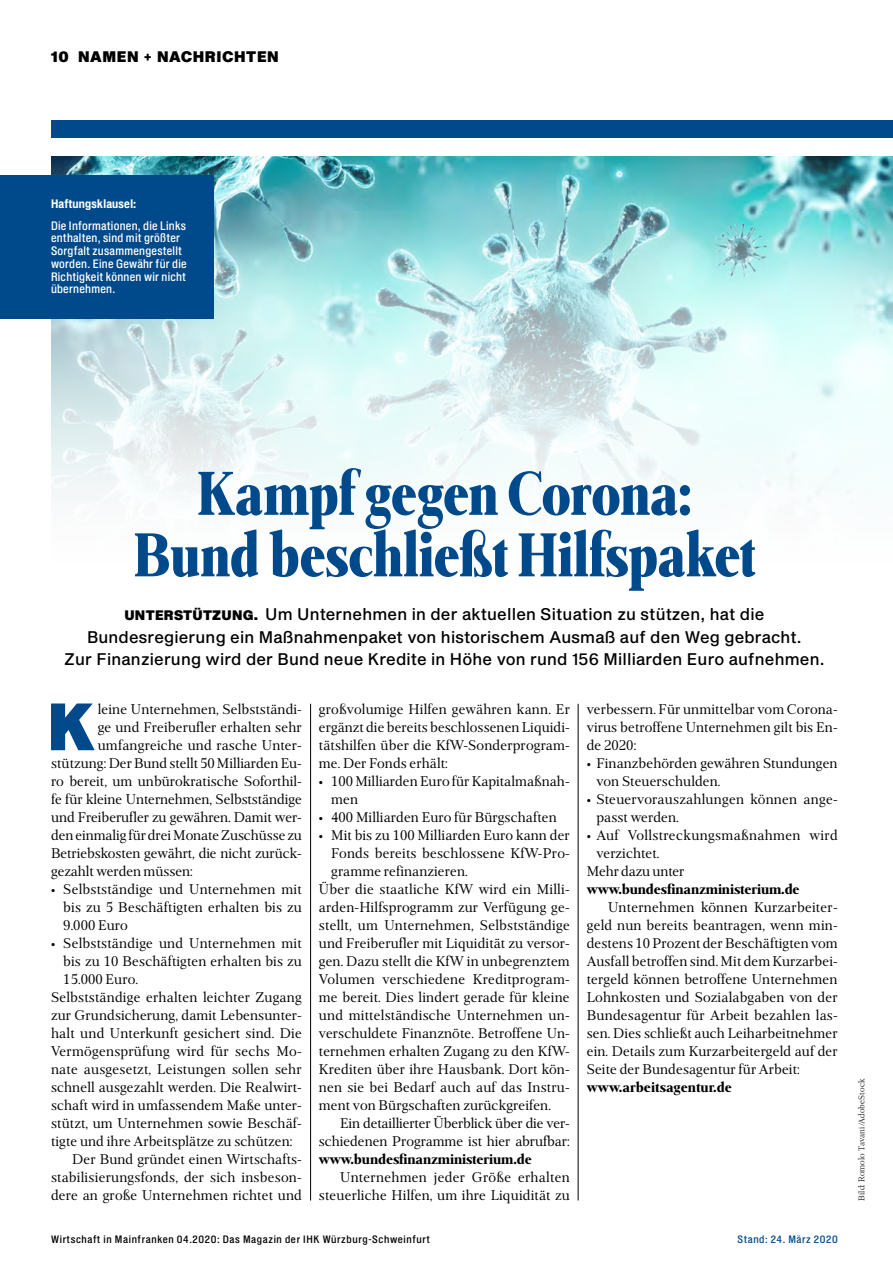
<style>
.page{position:relative;width:893px;height:1263px;background:#fff}
.page>*{position:absolute;margin:0;border:0;box-sizing:border-box;transform-origin:0 0}
.t1{font:800 66px/61.5px "Frontis Condensed";letter-spacing:-.01em;color:#00498a;text-align:center;scale:.96 1}
.t2{font:65.4px "Shapiro Pro 96 Super";color:#00498a}
.t3{font:16.5px/22.5px "Shapiro Pro 54 Middle";letter-spacing:.01em;color:#000;text-align:center}
.t4{font:15px/18px "Frontis";letter-spacing:.005em;color:#000;text-align:justify}
.t5{font:800 15px "Frontis";letter-spacing:-.01em;color:#000}
.t6{font:15px "Shapiro Pro 96 Super";letter-spacing:.04em;color:#000}
.t7{font:12px/12.8px "Shapiro Pro 52 Middle";letter-spacing:.02em;color:#fff}
.t8{font:800 12px "Shapiro Pro 72";letter-spacing:.02em;color:#fff}
.t9{font:10.5px "Shapiro Pro 52 Middle";letter-spacing:.06em;color:#000}
.t10{font:10.5px "Shapiro Pro 52 Middle";letter-spacing:.06em;color:#00498a}
.t11{font:300 9px "Frontis";letter-spacing:.02em;color:#000}
.s1{font-family:"Shapiro Pro 96 Super";font-size:13.5px}
</style>
<div class="page">
<div style="left:51px;top:120px;width:842px;height:18px;background:#00498a"></div>
<hr style="left:310px;top:704px;width:1px;height:496px;background:#000">
<hr style="left:578px;top:704px;width:1px;height:496px;background:#000">
<img style="left:51px;top:156px;width:842px;height:342px">
<div style="left:0;top:175px;width:214px;height:143px;background:#00498a"></div>
<p class="t6" style="left:51px;top:46px;width:229px">10 NAMEN + NACHRICHTEN</p>
<p class="t8" style="left:51px;top:196px;width:87px">Haftungsklausel:</p>
<p class="t7" style="left:51px;top:220px;width:137px">Die Informationen, die Links enthalten, sind mit größter<br>Sorgfalt zusammengestellt worden. Eine Gewähr für die<br>Richtigkeit können wir nicht übernehmen.</p>
<h1 class="t1" style="left:133px;top:462px;width:650px">Kampf gegen Corona:<br>Bund beschließt Hilfspaket</h1>
<p class="t3" style="left:64px;top:604px;width:762px"><span class="s1">UNTERSTÜTZUNG.</span> Um Unternehmen in der aktuellen Situation zu stützen, hat die<br>Bundesregierung ein Maßnahmenpaket von historischem Ausmaß auf den Weg gebracht.<br>Zur Finanzierung wird der Bund neue Kredite in Höhe von rund 156 Milliarden Euro aufnehmen.</p>
<h2 class="t2" style="left:47px;top:680px;width:49px">K</h2>
<p class="t4" style="left:98px;top:700px;width:206px">leine Unternehmen, Selbstständi-</p>
<p class="t4" style="left:98px;top:718px;width:205px">ge und Freiberufler erhalten sehr</p>
<p class="t4" style="left:98px;top:736px;width:206px">umfangreiche und rasche Unter-</p>
<p class="t4" style="left:51px;top:754px;width:252px">stützung: Der Bund stellt 50 Milliarden Eu-</p>
<p class="t4" style="left:51px;top:772px;width:252px">ro bereit, um unbürokratische Soforthil-</p>
<p class="t4" style="left:51px;top:790px;width:252px">fe für kleine Unternehmen, Selbstständige</p>
<p class="t4" style="left:51px;top:808px;width:252px">und Freiberufler zu gewähren. Damit wer-</p>
<p class="t4" style="left:51px;top:826px;width:253px">den einmalig für drei Monate Zuschüsse zu</p>
<p class="t4" style="left:51px;top:844px;width:252px">Betriebskosten gewährt, die nicht zurück-</p>
<p class="t4" style="left:51px;top:862px;width:143px">gezahlt werden müssen:</p>
<p class="t4" style="left:63px;top:880px;width:240px;text-indent:-12px">• Selbstständige und Unternehmen mit bis zu 5 Beschäftigten erhalten bis zu 9.000 Euro</p>
<p class="t4" style="left:51px;top:934px;width:252px">• Selbstständige und Unternehmen mit</p>
<p class="t4" style="left:63px;top:952px;width:240px">bis zu 10 Beschäftigten erhalten bis zu</p>
<p class="t4" style="left:63px;top:970px;width:76px">15.000 Euro.</p>
<p class="t4" style="left:51px;top:988px;width:252px">Selbstständige erhalten leichter Zugang</p>
<p class="t4" style="left:51px;top:1006px;width:252px">zur Grundsicherung, damit Lebensunter-</p>
<p class="t4" style="left:51px;top:1024px;width:252px">halt und Unterkunft gesichert sind. Die</p>
<p class="t4" style="left:51px;top:1042px;width:252px">Vermögensprüfung wird für sechs Mo-</p>
<p class="t4" style="left:51px;top:1060px;width:252px">nate ausgesetzt, Leistungen sollen sehr</p>
<p class="t4" style="left:51px;top:1078px;width:252px">schnell ausgezahlt werden. Die Realwirt-</p>
<p class="t4" style="left:51px;top:1096px;width:252px">schaft wird in umfassendem Maße unter-</p>
<p class="t4" style="left:51px;top:1114px;width:252px">stützt, um Unternehmen sowie Beschäf-</p>
<p class="t4" style="left:51px;top:1132px;width:243px">tigte und ihre Arbeitsplätze zu schützen:</p>
<p class="t4" style="left:72px;top:1150px;width:231px">Der Bund gründet einen Wirtschafts-</p>
<p class="t4" style="left:51px;top:1168px;width:252px">stabilisierungsfonds, der sich insbeson-</p>
<p class="t4" style="left:51px;top:1186px;width:252px">dere an große Unternehmen richtet und</p>
<p class="t4" style="left:319px;top:700px;width:252px">großvolumige Hilfen gewähren kann. Er ergänzt die bereits beschlossenen Liquidi&shy;tätshilfen über die KfW-Sonderprogram&shy;me. Der Fonds erhält:</p>
<p class="t4" style="left:331px;top:772px;width:240px;text-indent:-12px">• 100 Milliarden Euro für Kapitalmaßnah&shy;men</p>
<p class="t4" style="left:319px;top:808px;width:239px">• 400 Milliarden Euro für Bürgschaften</p>
<p class="t4" style="left:319px;top:826px;width:252px">• Mit bis zu 100 Milliarden Euro kann der</p>
<p class="t4" style="left:331px;top:844px;width:240px">Fonds bereits beschlossene KfW-Pro-</p>
<p class="t4" style="left:331px;top:862px;width:138px">gramme refinanzieren.</p>
<p class="t4" style="left:319px;top:880px;width:252px">Über die staatliche KfW wird ein Milli-</p>
<p class="t4" style="left:319px;top:898px;width:252px">arden-Hilfsprogramm zur Verfügung ge-</p>
<p class="t4" style="left:319px;top:916px;width:252px">stellt, um Unternehmen, Selbstständige</p>
<p class="t4" style="left:319px;top:934px;width:252px">und Freiberufler mit Liquidität zu versor-</p>
<p class="t4" style="left:319px;top:952px;width:252px">gen. Dazu stellt die KfW in unbegrenztem</p>
<p class="t4" style="left:319px;top:970px;width:252px">Volumen verschiedene Kreditprogram-</p>
<p class="t4" style="left:319px;top:988px;width:252px">me bereit. Dies lindert gerade für kleine</p>
<p class="t4" style="left:319px;top:1006px;width:252px">und mittelständische Unternehmen un-</p>
<p class="t4" style="left:319px;top:1024px;width:252px">verschuldete Finanznöte. Betroffene Un-</p>
<p class="t4" style="left:319px;top:1042px;width:252px">ternehmen erhalten Zugang zu den KfW-</p>
<p class="t4" style="left:319px;top:1060px;width:252px">Krediten über ihre Hausbank. Dort kön-</p>
<p class="t4" style="left:319px;top:1078px;width:252px">nen sie bei Bedarf auch auf das Instru-</p>
<p class="t4" style="left:319px;top:1096px;width:234px">ment von Bürgschaften zurückgreifen.</p>
<p class="t4" style="left:340px;top:1114px;width:231px">Ein detaillierter Überblick über die ver-</p>
<p class="t4" style="left:319px;top:1132px;width:252px">schiedenen Programme ist hier abrufbar:</p>
<p class="t5" style="left:319px;top:1149px;width:214px">www.bundesfinanzministerium.de</p>
<p class="t4" style="left:319px;top:1168px;width:253px;text-align:right">Unternehmen jeder Größe erhalten steuerliche Hilfen, um ihre Liquidität zu</p>
<p class="t4" style="left:587px;top:700px;width:252px">verbessern. Für unmittelbar vom Corona&shy;virus betroffene Unternehmen gilt bis En&shy;de 2020:</p>
<p class="t4" style="left:596px;top:754px;width:243px;text-indent:-10px">• Finanzbehörden gewähren Stundungen von Steuerschulden.</p>
<p class="t4" style="left:596px;top:790px;width:243px;text-indent:-10px">• Steuervorauszahlungen können ange&shy;passt werden.</p>
<p class="t4" style="left:587px;top:826px;width:252px">• Auf Vollstreckungsmaßnahmen wird</p>
<p class="t4" style="left:596px;top:844px;width:65px">verzichtet.</p>
<p class="t4" style="left:587px;top:862px;width:99px">Mehr dazu unter</p>
<p class="t5" style="left:587px;top:879px;width:214px">www.bundesfinanzministerium.de</p>
<p class="t4" style="left:587px;top:898px;width:253px;text-indent:21px">Unternehmen können Kurzarbeiter&shy;geld nun bereits beantragen, wenn min&shy;destens 10 Prozent der Beschäftigten vom Ausfall betroffen sind. Mit dem Kurzarbei&shy;tergeld können betroffene Unternehmen Lohnkosten und Sozialabgaben von der Bundesagentur für Arbeit bezahlen las&shy;sen. Dies schließt auch Leiharbeitnehmer ein. Details zum Kurzarbeitergeld auf der Seite der Bundesagentur für Arbeit:</p>
<p class="t5" style="left:587px;top:1077px;width:147px">www.arbeitsagentur.de</p>
<p class="t11" style="left:856px;top:1201px;width:124px;rotate:-90deg">Bild: Romolo Tavani/AdobeStock</p>
<p class="t9" style="left:51px;top:1232px;width:380px">Wirtschaft in Mainfranken 04.2020: Das Magazin der IHK Würzburg-Schweinfurt</p>
<p class="t10" style="left:737px;top:1232px;width:102px">Stand: 24. März 2020</p>
</div>
